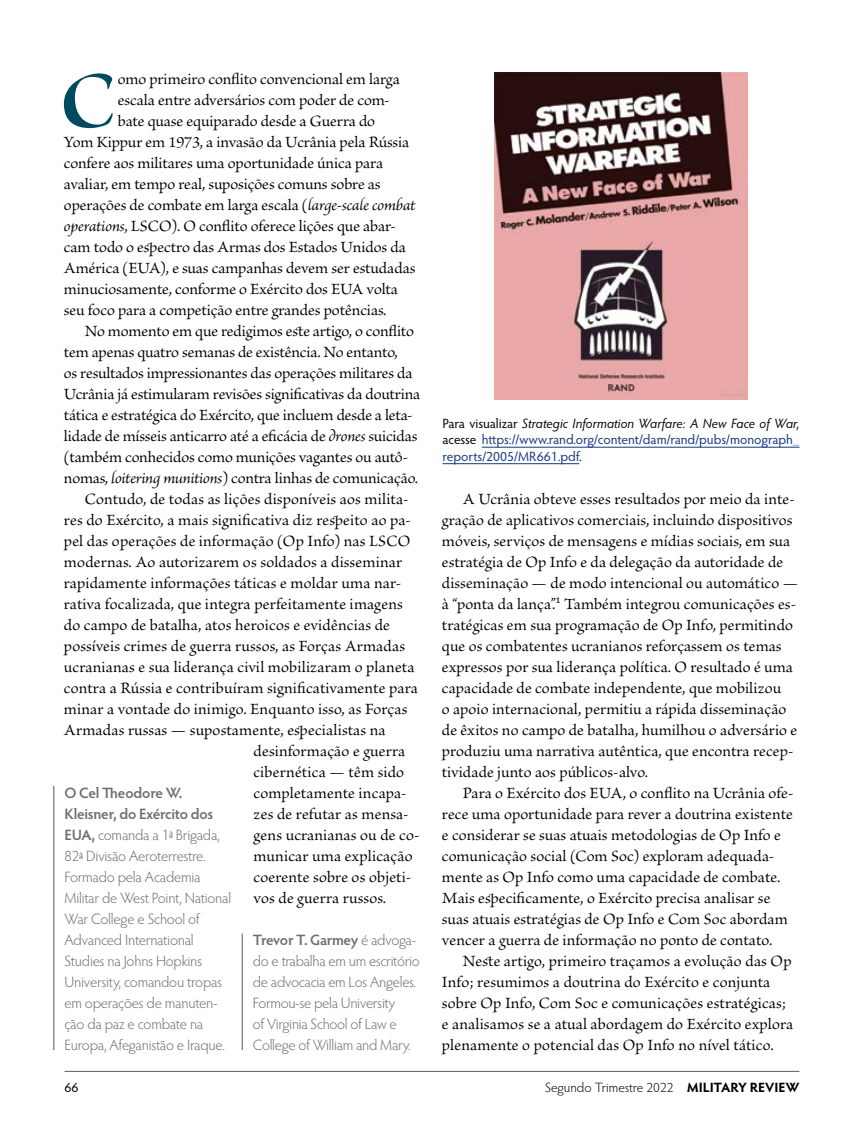
<style>
.page{position:relative;width:864px;height:1134px;background:#fff}
.page>*{position:absolute;margin:0;border:0;box-sizing:border-box;transform-origin:0 0}
.body-first{font:87.3px "Brioso Pro Bold Disp";color:#004a5d}
.body{font:16.5px/21px "Brioso Pro";letter-spacing:.005em;color:#000}
.body-first-2{font:16.5px "Brioso Pro";letter-spacing:-.005em;color:#000}
.body-2{font:16.5px/21px "Brioso Pro";letter-spacing:-.015em;color:#000}
.biography{font:300 15px/21px "Hypatia Sans Pro";letter-spacing:-.02em;color:#6d6e71}
.cutline{font:13.5px/16.5px "Hypatia Sans Pro";color:#15397f;text-align:justify}
.t1{font:300 13.5px "Hypatia Sans Pro";color:#000}
.t2{font:13.5px "Hypatia Sans Pro";color:#000}
.s1{font-style:italic}
.s2{font-weight:600}
.s3{color:#000}
.s4{font-style:italic;color:#000}
.s5{font-weight:700}
</style>
<div class="page">
<hr style="left:65px;top:1071px;width:734px;height:1px;background:#58595b">
<img style="left:495px;top:73px;width:252px;height:327px">
<hr style="left:482px;top:447px;width:318px;height:1px;background:#15397f">
<hr style="left:442px;top:463px;width:137px;height:1px;background:#15397f">
<hr style="left:54px;top:786px;width:1px;height:264px;background:#58595b">
<hr style="left:242px;top:934px;width:1px;height:116px;background:#58595b">
<p class="body-first" style="left:60px;top:55px;width:57px">C</p>
<p class="body-first-2" style="left:118px;top:70px;width:283px">omo primeiro conflito convencional em larga</p>
<p class="body-first-2" style="left:118px;top:91px;width:274px">escala entre adversários com poder de com-</p>
<p class="body-first-2" style="left:118px;top:112px;width:259px">bate quase equiparado desde a Guerra do</p>
<p class="body-first-2" style="left:64px;top:133px;width:347px">Yom Kippur em 1973, a invasão da Ucrânia pela Rússia</p>
<p class="body-first-2" style="left:64px;top:154px;width:321px">confere aos militares uma oportunidade única para</p>
<p class="body-first-2" style="left:64px;top:175px;width:318px">avaliar, em tempo real, suposições comuns sobre as</p>
<p class="body-first-2" style="left:64px;top:196px;width:353px">operações de combate em larga escala (<span class="s1">large-scale combat</span></p>
<p class="body-first-2" style="left:64px;top:217px;width:334px"><span class="s1">operations</span>, LSCO). O conflito oferece lições que abar-</p>
<p class="body-first-2" style="left:64px;top:238px;width:343px">cam todo o espectro das Armas dos Estados Unidos da</p>
<p class="body-first-2" style="left:64px;top:259px;width:353px">América (EUA), e suas campanhas devem ser estudadas</p>
<p class="body-first-2" style="left:64px;top:280px;width:336px">minuciosamente, conforme o Exército dos EUA volta</p>
<p class="body-first-2" style="left:64px;top:301px;width:324px">seu foco para a competição entre grandes potências.</p>
<p class="body-2" style="left:64px;top:321px;width:358px;text-indent:21px">No momento em que redigimos este artigo, o conflito tem apenas quatro semanas de existência. No entanto,<br>os resultados impressionantes das operações militares da Ucrânia já estimularam revisões significativas da doutrina tática e estratégica do Exército, que incluem desde a leta&shy;lidade de mísseis anticarro até a eficácia de <span class="s1">drones</span> suicidas (também conhecidos como munições vagantes ou autô&shy;nomas, <span class="s1">loitering munitions</span>) contra linhas de comunicação.</p>
<p class="body" style="left:85px;top:489px;width:325px">Contudo, de todas as lições disponíveis aos milita-</p>
<p class="body" style="left:64px;top:510px;width:349px">res do Exército, a mais significativa diz respeito ao pa-</p>
<p class="body" style="left:64px;top:531px;width:348px">pel das operações de informação (Op Info) nas LSCO</p>
<p class="body" style="left:64px;top:552px;width:340px">modernas. Ao autorizarem os soldados a disseminar</p>
<p class="body" style="left:64px;top:573px;width:339px">rapidamente informações táticas e moldar uma nar-</p>
<p class="body" style="left:64px;top:594px;width:340px">rativa focalizada, que integra perfeitamente imagens</p>
<p class="body" style="left:64px;top:615px;width:327px">do campo de batalha, atos heroicos e evidências de</p>
<p class="body" style="left:64px;top:636px;width:343px">possíveis crimes de guerra russos, as Forças Armadas</p>
<p class="body" style="left:64px;top:657px;width:352px">ucranianas e sua liderança civil mobilizaram o planeta</p>
<p class="body" style="left:64px;top:678px;width:356px">contra a Rússia e contribuíram significativamente para</p>
<p class="body" style="left:64px;top:699px;width:345px">minar a vontade do inimigo. Enquanto isso, as Forças</p>
<p class="body" style="left:64px;top:720px;width:323px">Armadas russas — supostamente, especialistas na</p>
<p class="body" style="left:254px;top:741px;width:153px">desinformação e guerra</p>
<p class="body" style="left:254px;top:762px;width:152px">cibernética — têm sido</p>
<p class="body" style="left:254px;top:783px;width:155px">completamente incapa-</p>
<p class="body" style="left:254px;top:804px;width:157px">zes de refutar as mensa-</p>
<p class="body" style="left:254px;top:825px;width:168px">gens ucranianas ou de co-</p>
<p class="body" style="left:254px;top:847px;width:161px">municar uma explicação</p>
<p class="body" style="left:254px;top:868px;width:159px">coerente sobre os objeti-</p>
<p class="body" style="left:254px;top:889px;width:134px">vos de guerra russos.</p>
<p class="biography" style="left:64px;top:782px;width:168px"><span class="s2">O Cel Theodore W.<br>Kleisner, do Exército dos<br>EUA,</span> comanda a 1ª Brigada,<br>82ª Divisão Aeroterrestre.<br>Formado pela Academia<br>Militar de West Point, National<br>War College e School of<br>Advanced International<br>Studies na Johns Hopkins<br>University, comandou tropas em operações de manuten&shy;ção da paz e combate na<br>Europa, Afeganistão e Iraque.</p>
<p class="biography" style="left:253px;top:929px;width:168px"><span class="s2">Trevor T. Garmey</span> é advoga&shy;do e trabalha em um escritório de advocacia em Los Angeles.<br>Formou-se pela University<br>of Virginia School of Law e<br>College of William and Mary.</p>
<p class="cutline" style="left:442px;top:414px;width:359px"><span class="s3">Para visualizar</span> <span class="s4">Strategic Information Warfare: A New Face of War, </span><span class="s3">acesse</span> https://www.rand.org/content/dam/rand/pubs/monograph_ reports/2005/MR661.pdf<span class="s3">.</span></p>
<p class="body" style="left:442px;top:490px;width:358px;text-indent:21px">A Ucrânia obteve esses resultados por meio da inte&shy;gração de aplicativos comerciais, incluindo dispositivos móveis, serviços de mensagens e mídias sociais, em sua estratégia de Op Info e da delegação da autoridade de disseminação — de modo intencional ou automático — à “ponta da lança”.1 Também integrou comunicações es&shy;tratégicas em sua programação de Op Info, permitindo que os combatentes ucranianos reforçassem os temas expressos por sua liderança política. O resultado é uma capacidade de combate independente, que mobilizou<br>o apoio internacional, permitiu a rápida disseminação de êxitos no campo de batalha, humilhou o adversário e produziu uma narrativa autêntica, que encontra recep&shy;tividade junto aos públicos-alvo.</p>
<p class="body" style="left:442px;top:784px;width:353px;text-indent:21px">Para o Exército dos EUA, o conflito na Ucrânia ofe&shy;rece uma oportunidade para rever a doutrina existente e considerar se suas atuais metodologias de Op Info e comunicação social (Com Soc) exploram adequada&shy;mente as Op Info como uma capacidade de combate.<br>Mais especificamente, o Exército precisa analisar se suas atuais estratégias de Op Info e Com Soc abordam vencer a guerra de informação no ponto de contato.</p>
<p class="body" style="left:442px;top:952px;width:353px;text-indent:21px">Neste artigo, primeiro traçamos a evolução das Op Info; resumimos a doutrina do Exército e conjunta sobre Op Info, Com Soc e comunicações estratégicas; e analisamos se a atual abordagem do Exército explora plenamente o potencial das Op Info no nível tático.</p>
<p class="t2" style="left:64px;top:1078px;width:15px">66</p>
<p class="t1" style="left:545px;top:1079px;width:256px">Segundo Trimestre 2022 <span class="s5">MILITARY REVIEW</span></p>
</div>
